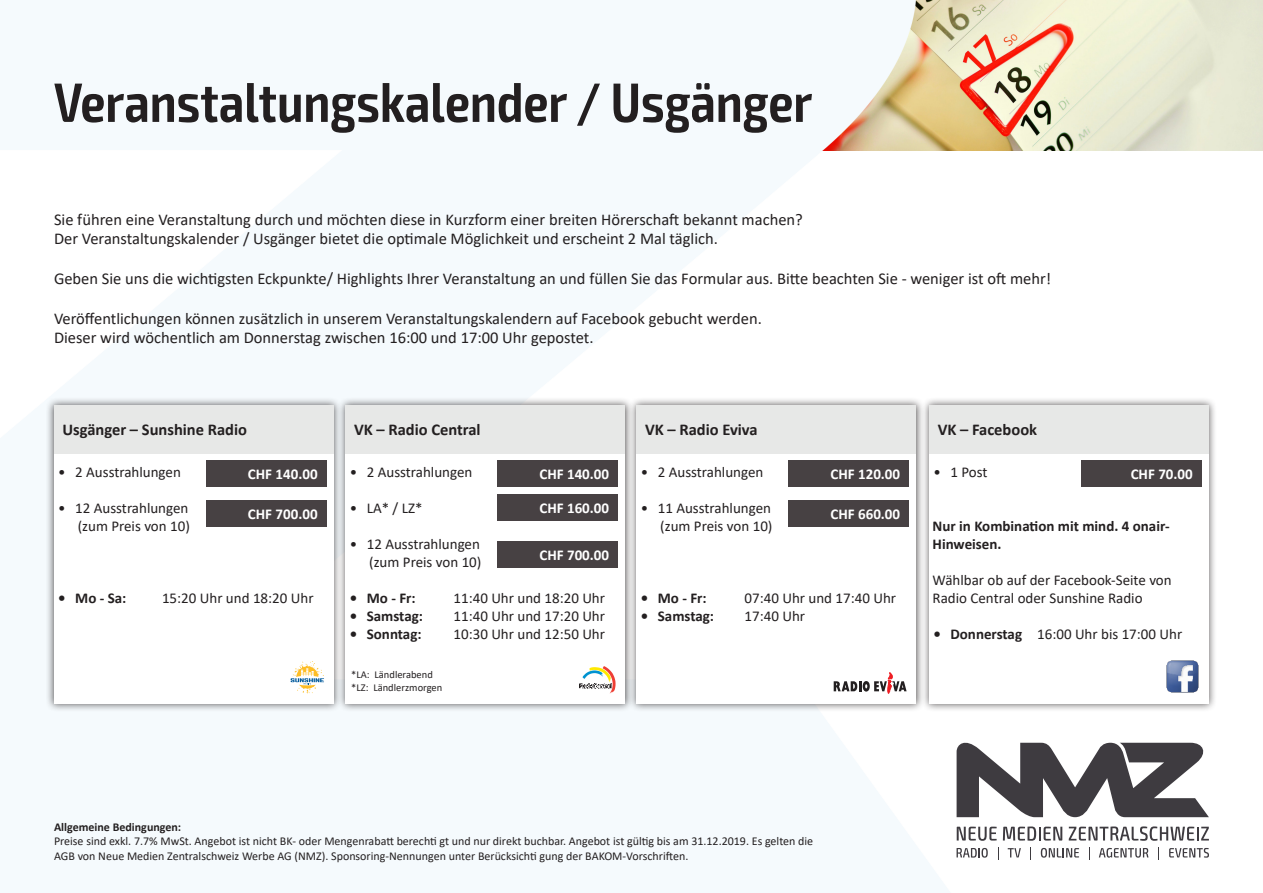
<style>
.page{position:relative;width:1263px;height:893px;background:#fff}
.page>*{position:absolute;margin:0;border:0;box-sizing:border-box;transform-origin:0 0}
.Angebot_Titel{font:600 condensed 55.5px "Exo 2";color:#231f20}
.t1{font:16.5px "Calibri";color:#231f20}
.Kasten_Titel{font:700 16.5px "Calibri";color:#231f20}
.Kasten_Text{font:15px "Calibri";color:#231f20}
.Kasten_Text-2{font:700 15px "Calibri";color:#231f20}
.Preis{font:700 15px "Calibri";color:#fff}
.AGB{font:12px/14.4px "Calibri";color:#231f20}
.t2{font:700 12px "Calibri";color:#231f20}
.t3{font:10.5px "Calibri";color:#231f20}
.s1{font-weight:700}
</style>
<div class="page">
<img style="left:821px;top:0;width:442px;height:860px">
<svg style="left:956px;top:743px;width:253px;height:74px"></svg>
<svg style="left:956px;top:848px;width:32px;height:10px"></svg>
<svg style="left:997px;top:847px;width:1px;height:13px"></svg>
<svg style="left:1008px;top:848px;width:13px;height:9px"></svg>
<svg style="left:1030px;top:847px;width:1px;height:13px"></svg>
<svg style="left:1041px;top:848px;width:38px;height:10px"></svg>
<svg style="left:1089px;top:847px;width:1px;height:13px"></svg>
<svg style="left:1099px;top:848px;width:49px;height:10px"></svg>
<svg style="left:1158px;top:847px;width:1px;height:13px"></svg>
<svg style="left:1169px;top:848px;width:40px;height:10px"></svg>
<svg style="left:957px;top:827px;width:40px;height:14px"></svg>
<svg style="left:1003px;top:826px;width:59px;height:15px"></svg>
<svg style="left:1069px;top:826px;width:140px;height:15px"></svg>
<div style="left:46px;top:397px;width:296px;height:315px;background:#231f20;opacity:.75"></div>
<div style="left:54px;top:405px;width:280px;height:298px;background:#fff"></div>
<div style="left:54px;top:405px;width:280px;height:49px;background:#e7e8e7"></div>
<div style="left:206px;top:460px;width:120px;height:26px;background:#474143"></div>
<div style="left:206px;top:500px;width:120px;height:26px;background:#474143"></div>
<svg style="left:291px;top:661px;width:33px;height:32px"></svg>
<div style="left:337px;top:397px;width:296px;height:315px;background:#231f20;opacity:.75"></div>
<div style="left:345px;top:405px;width:280px;height:298px;background:#fff"></div>
<div style="left:345px;top:405px;width:280px;height:49px;background:#e7e8e7"></div>
<svg style="left:580px;top:666px;width:35px;height:27px"></svg>
<div style="left:497px;top:460px;width:121px;height:26px;background:#474143"></div>
<div style="left:497px;top:494px;width:121px;height:27px;background:#474143"></div>
<div style="left:497px;top:541px;width:121px;height:26px;background:#474143"></div>
<div style="left:628px;top:397px;width:296px;height:315px;background:#231f20;opacity:.75"></div>
<div style="left:636px;top:405px;width:280px;height:298px;background:#fff"></div>
<div style="left:636px;top:405px;width:280px;height:49px;background:#e7e8e7"></div>
<div style="left:788px;top:460px;width:121px;height:26px;background:#474143"></div>
<div style="left:788px;top:500px;width:121px;height:26px;background:#474143"></div>
<div style="left:921px;top:397px;width:296px;height:315px;background:#231f20;opacity:.75"></div>
<div style="left:929px;top:405px;width:280px;height:298px;background:#fff"></div>
<div style="left:929px;top:405px;width:280px;height:49px;background:#e7e8e7"></div>
<div style="left:1081px;top:460px;width:120px;height:26px;background:#474143"></div>
<img style="left:1166px;top:660px;width:33px;height:33px">
<svg style="left:834px;top:673px;width:72px;height:20px"></svg>
<p class="Angebot_Titel" style="left:54px;top:70px;width:760px">Veranstaltungskalender / Usgänger</p>
<p class="t1" style="left:54px;top:208px;width:750px">Sie führen eine Veranstaltung durch und möchten diese in Kurzform einer breiten Hörerschaft bekannt machen?</p>
<p class="t1" style="left:54px;top:227px;width:665px">Der Veranstaltungskalender / Usgänger bietet die optimale Möglichkeit und erscheint 2 Mal täglich.</p>
<p class="t1" style="left:54px;top:267px;width:999px">Geben Sie uns die wichtigsten Eckpunkte/ Highlights Ihrer Veranstaltung an und füllen Sie das Formular aus. Bitte beachten Sie - weniger ist oft mehr!</p>
<p class="t1" style="left:54px;top:307px;width:709px">Veröffentlichungen können zusätzlich in unserem Veranstaltungskalendern auf Facebook gebucht werden.</p>
<p class="t1" style="left:54px;top:326px;width:541px">Dieser wird wöchentlich am Donnerstag zwischen 16:00 und 17:00 Uhr gepostet.</p>
<p class="Kasten_Titel" style="left:63px;top:418px;width:186px">Usgänger – Sunshine Radio</p>
<p class="Kasten_Text" style="left:58px;top:462px;width:124px">• 2 Ausstrahlungen</p>
<p class="Kasten_Text" style="left:58px;top:498px;width:132px">• 12 Ausstrahlungen</p>
<p class="Kasten_Text" style="left:78px;top:516px;width:114px">(zum Preis von 10)</p>
<p class="Preis" style="left:248px;top:463px;width:71px">CHF 140.00</p>
<p class="Preis" style="left:248px;top:503px;width:71px">CHF 700.00</p>
<p class="Kasten_Text-2" style="left:58px;top:588px;width:70px">• Mo - Sa:</p>
<p class="Kasten_Text" style="left:162px;top:588px;width:153px">15:20 Uhr und 18:20 Uhr</p>
<p class="Kasten_Titel" style="left:354px;top:418px;width:128px">VK – Radio Central</p>
<p class="Kasten_Text" style="left:350px;top:462px;width:124px">• 2 Ausstrahlungen</p>
<p class="Kasten_Text" style="left:350px;top:498px;width:74px">• LA* / LZ*</p>
<p class="Kasten_Text" style="left:350px;top:534px;width:132px">• 12 Ausstrahlungen</p>
<p class="Kasten_Text" style="left:369px;top:552px;width:114px">(zum Preis von 10)</p>
<p class="Kasten_Text-2" style="left:350px;top:588px;width:67px">• Mo - Fr:</p>
<p class="Kasten_Text" style="left:453px;top:588px;width:153px">11:40 Uhr und 18:20 Uhr</p>
<p class="Kasten_Text-2" style="left:350px;top:606px;width:75px">• Samstag:</p>
<p class="Kasten_Text" style="left:453px;top:606px;width:153px">11:40 Uhr und 17:20 Uhr</p>
<p class="Kasten_Text-2" style="left:350px;top:624px;width:73px">• Sonntag:</p>
<p class="Kasten_Text" style="left:453px;top:624px;width:153px">10:30 Uhr und 12:50 Uhr</p>
<p class="Preis" style="left:539px;top:463px;width:71px">CHF 140.00</p>
<p class="Preis" style="left:539px;top:497px;width:71px">CHF 160.00</p>
<p class="Preis" style="left:539px;top:544px;width:71px">CHF 700.00</p>
<p class="t3" style="left:351px;top:667px;width:83px">*LA: Ländlerabend</p>
<p class="t3" style="left:351px;top:680px;width:93px">*LZ: Ländlerzmorgen</p>
<p class="Kasten_Titel" style="left:645px;top:418px;width:114px">VK – Radio Eviva</p>
<p class="Kasten_Text" style="left:641px;top:462px;width:124px">• 2 Ausstrahlungen</p>
<p class="Kasten_Text" style="left:641px;top:498px;width:132px">• 11 Ausstrahlungen</p>
<p class="Kasten_Text" style="left:660px;top:516px;width:114px">(zum Preis von 10)</p>
<p class="Preis" style="left:830px;top:463px;width:71px">CHF 120.00</p>
<p class="Preis" style="left:830px;top:503px;width:71px">CHF 660.00</p>
<p class="Kasten_Text-2" style="left:641px;top:588px;width:67px">• Mo - Fr:</p>
<p class="Kasten_Text" style="left:744px;top:588px;width:153px">07:40 Uhr und 17:40 Uhr</p>
<p class="Kasten_Text-2" style="left:641px;top:606px;width:75px">• Samstag:</p>
<p class="Kasten_Text" style="left:744px;top:606px;width:62px">17:40 Uhr</p>
<p class="Kasten_Titel" style="left:938px;top:418px;width:101px">VK – Facebook</p>
<p class="Kasten_Text" style="left:933px;top:462px;width:56px">• 1 Post</p>
<p class="Preis" style="left:1131px;top:463px;width:64px">CHF 70.00</p>
<p class="Kasten_Text-2" style="left:932px;top:516px;width:239px">Nur in Kombination mit mind. 4 onair-</p>
<p class="Kasten_Text-2" style="left:932px;top:534px;width:70px">Hinweisen.</p>
<p class="Kasten_Text" style="left:932px;top:570px;width:241px">Wählbar ob auf der Facebook-Seite von</p>
<p class="Kasten_Text" style="left:932px;top:588px;width:212px">Radio Central oder Sunshine Radio</p>
<p class="Kasten_Text" style="left:933px;top:624px;width:250px"><span class="s1">• Donnerstag</span> 16:00 Uhr bis 17:00 Uhr</p>
<p class="t2" style="left:54px;top:818px;width:129px">Allgemeine Bedingungen:</p>
<p class="AGB" style="left:54px;top:834px;width:761px">Preise sind exkl. 7.7% MwSt. Angebot ist nicht BK- oder Mengenrabatt berechti gt und nur direkt buchbar. Angebot ist gültig bis am 31.12.2019. Es gelten die<br>AGB von Neue Medien Zentralschweiz Werbe AG (NMZ). Sponsoring-Nennungen unter Berücksichti gung der BAKOM-Vorschriften.</p>
</div>
